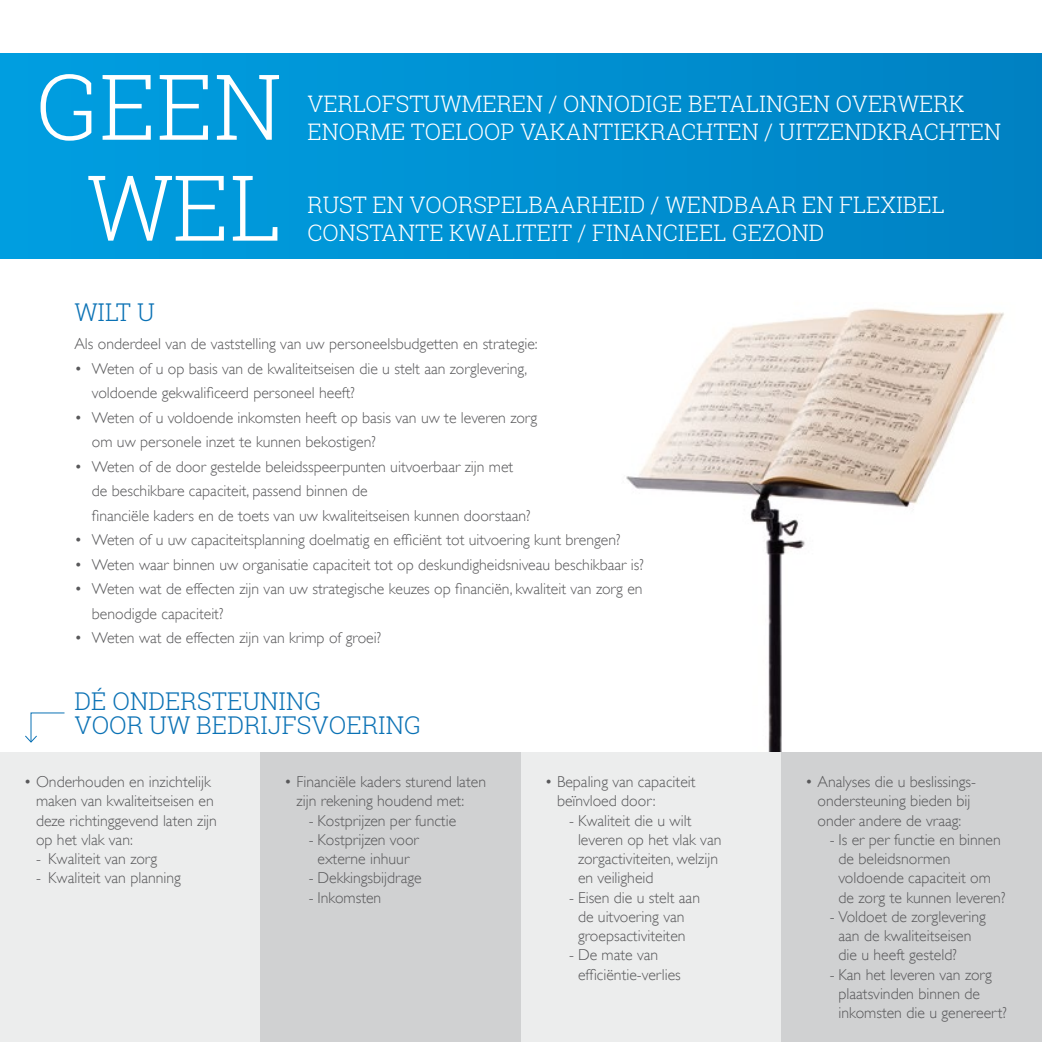
<style>
.page{position:relative;width:1042px;height:1042px;background:#fff}
.page>*{position:absolute;margin:0;border:0;box-sizing:border-box;transform-origin:0 0}
.t1{font:300 91px "Roboto Slab";color:#fff}
.t2{font:300 24.5px/24.5px "Roboto Slab";color:#0b72b5}
.t3{font:300 22.75px/28px "Roboto Slab";color:#fff}
.t4{font:300 15.75px/19.2px "Gill Sans";color:#58585a}
</style>
<div class="page">
<div style="left:0;top:54px;width:1042px;height:204px;background:linear-gradient(to right,#009fe2,#0082c3)"></div>
<img style="left:626px;top:308px;width:378px;height:444px">
<div style="left:0;top:752px;width:260px;height:290px;background:#eceded"></div>
<div style="left:260px;top:752px;width:261px;height:290px;background:#d0d1d2"></div>
<div style="left:521px;top:752px;width:260px;height:290px;background:#eceded"></div>
<div style="left:781px;top:752px;width:261px;height:290px;background:#d0d1d2"></div>
<svg style="left:25px;top:712px;width:40px;height:31px"></svg>
<h1 class="t1" style="left:36px;top:44px;width:247px">GEEN</h1>
<h1 class="t1" style="left:86px;top:145px;width:197px">WEL</h1>
<h3 class="t3" style="left:307px;top:89px;width:695px">VERLOFSTUWMEREN / ONNODIGE BETALINGEN OVERWERK<br>ENORME TOELOOP VAKANTIEKRACHTEN / UITZENDKRACHTEN</h3>
<h3 class="t3" style="left:307px;top:190px;width:639px">RUST EN VOORSPELBAARHEID / WENDBAAR EN FLEXIBEL<br>CONSTANTE KWALITEIT / FINANCIEEL GEZOND</h3>
<h2 class="t2" style="left:74px;top:299px;width:82px">WILT U</h2>
<p class="t4" style="left:74px;top:334px;width:465px">Als onderdeel van de vaststelling van uw personeelsbudgetten en strategie:</p>
<p class="t4" style="left:92px;top:356px;width:437px;line-height:24.5px;text-indent:-17px">• Weten of u op basis van de kwaliteitseisen die u stelt aan zorglevering, voldoende gekwalificeerd personeel heeft?</p>
<p class="t4" style="left:92px;top:405px;width:447px;line-height:24.5px;text-indent:-17px">• Weten of u voldoende inkomsten heeft op basis van uw te leveren zorg om uw personele inzet te kunnen bekostigen?</p>
<p class="t4" style="left:92px;top:454px;width:440px;line-height:24.5px;text-indent:-17px">• Weten of de door gestelde beleidsspeerpunten uitvoerbaar zijn met de beschikbare capaciteit, passend binnen de<br>financiële kaders en de toets van uw kwaliteitseisen kunnen doorstaan?</p>
<p class="t4" style="left:74px;top:530px;width:547px">• Weten of u uw capaciteitsplanning doelmatig en efficiënt tot uitvoering kunt brengen?</p>
<p class="t4" style="left:74px;top:555px;width:571px">• Weten waar binnen uw organisatie capaciteit tot op deskundigheidsniveau beschikbaar is?</p>
<p class="t4" style="left:92px;top:576px;width:552px;line-height:24.5px;text-indent:-17px">• Weten wat de effecten zijn van uw strategische keuzes op financiën, kwaliteit van zorg en benodigde capaciteit?</p>
<p class="t4" style="left:74px;top:628px;width:308px">• Weten wat de effecten zijn van krimp of groei?</p>
<h2 class="t2" style="left:74px;top:688px;width:348px">DÉ ONDERSTEUNING<br>VOOR UW BEDRIJFSVOERING</h2>
<p class="t4" style="left:36px;top:772px;width:182px;text-indent:-12px">• Onderhouden en inzichtelijk maken van kwaliteitseisen en deze richtinggevend laten zijn op het vlak van:</p>
<p class="t4" style="left:36px;top:849px;width:123px">- Kwaliteit van zorg</p>
<p class="t4" style="left:36px;top:868px;width:146px">- Kwaliteit van planning</p>
<p class="t4" style="left:296px;top:772px;width:191px;text-indent:-12px">• Financiële kaders sturend laten zijn rekening houdend met:</p>
<p class="t4" style="left:309px;top:810px;width:149px">- Kostprijzen per functie</p>
<p class="t4" style="left:309px;top:830px;width:112px;text-align:center">- Kostprijzen voor externe inhuur</p>
<p class="t4" style="left:309px;top:868px;width:114px">- Dekkingsbijdrage</p>
<p class="t4" style="left:309px;top:887px;width:74px">- Inkomsten</p>
<p class="t4" style="left:557px;top:772px;width:140px;text-indent:-12px">• Bepaling van capaciteit beïnvloed door:</p>
<p class="t4" style="left:578px;top:810px;width:145px;text-indent:-9px">- Kwaliteit die u wilt leveren op het vlak van zorgactiviteiten, welzijn en veiligheid</p>
<p class="t4" style="left:569px;top:887px;width:132px;text-align:center">- Eisen die u stelt aan de uitvoering van groepsactiviteiten</p>
<p class="t4" style="left:578px;top:945px;width:104px;text-indent:-9px">- De mate van efficiëntie-verlies</p>
<p class="t4" style="left:805px;top:772px;width:172px;text-align:center">• Analyses die u beslissings&shy;ondersteuning bieden bij onder andere de vraag:</p>
<p class="t4" style="left:838px;top:830px;width:168px;text-indent:-9px">- Is er per functie en binnen de beleidsnormen voldoende capaciteit om de zorg te kunnen leveren?</p>
<p class="t4" style="left:838px;top:907px;width:149px;text-indent:-9px">- Voldoet de zorglevering aan de kwaliteitseisen die u heeft gesteld?</p>
<p class="t4" style="left:838px;top:964px;width:170px;text-indent:-9px">- Kan het leveren van zorg plaatsvinden binnen de inkomsten die u genereert?</p>
</div>
